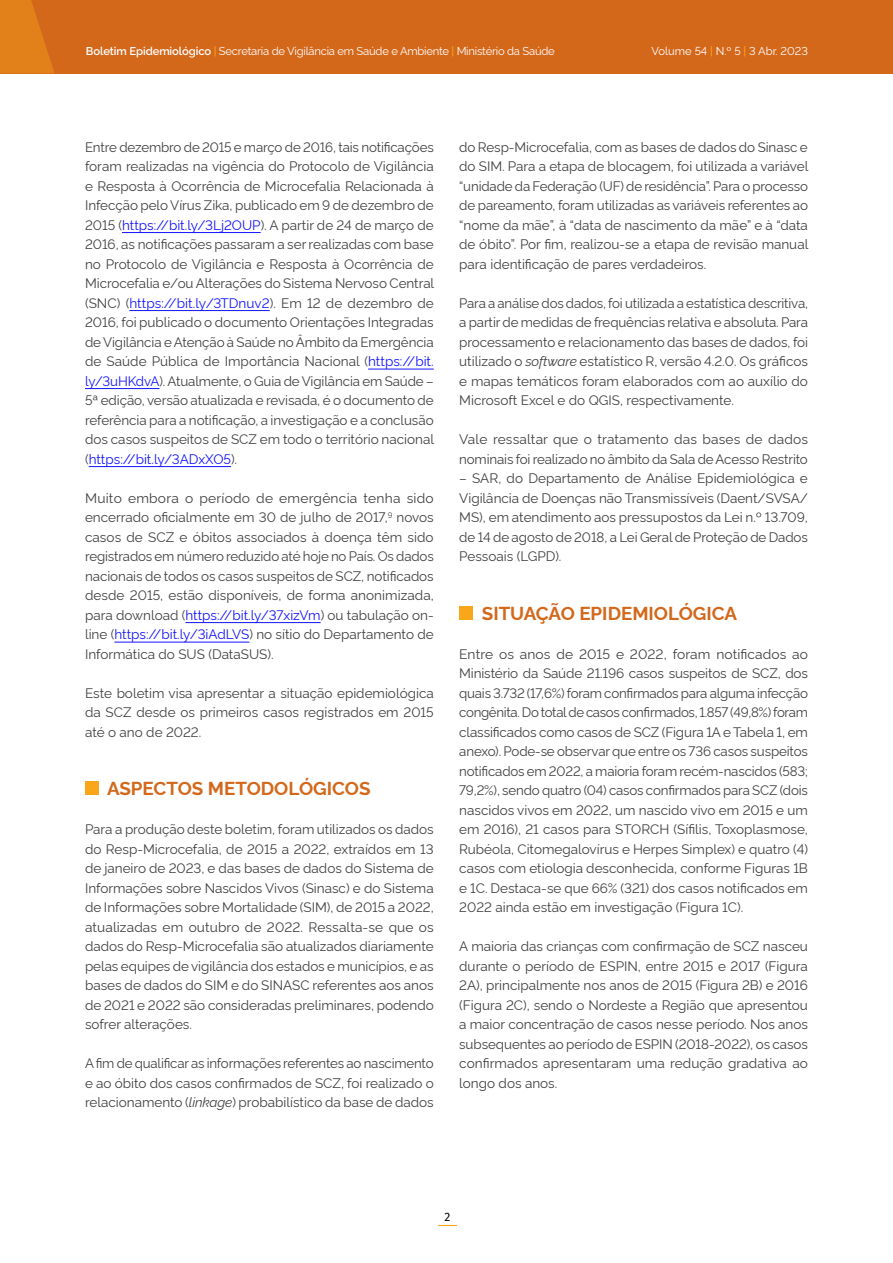
<style>
.page{position:relative;width:893px;height:1263px;background:#fff}
.page>*{position:absolute;margin:0;border:0;box-sizing:border-box;transform-origin:0 0}
.subtitulo_1_1_linha{font:700 18.75px "Rawline";color:#d3681b}
.Texto_miolo{font:13.5px/19.5px "Rawline";color:#414042;text-align:justify}
.t1{font:12px "Fira Sans";color:#000}
.t2{font:11.25px "Rawline";letter-spacing:-.02em;color:#fff}
.t3{font:11.25px "Rawline";color:#fff}
.s1{font-weight:600}
.s2{font-weight:500;color:#faa61a}
.s3{color:#1414ff}
.s4{font-style:italic}
</style>
<div class="page">
<div style="left:0;top:0;width:893px;height:74px;background:#d3681b"></div>
<svg style="left:438px;top:1225px;width:19px;height:1px"></svg>
<svg style="left:0;top:0;width:54px;height:74px"></svg>
<hr style="left:122px;top:232px;width:139px;height:1px;background:#1414ff">
<hr style="left:129px;top:310px;width:141px;height:1px;background:#1414ff">
<hr style="left:368px;top:369px;width:66px;height:1px;background:#1414ff">
<hr style="left:85px;top:388px;width:75px;height:1px;background:#1414ff">
<hr style="left:89px;top:466px;width:142px;height:1px;background:#1414ff">
<hr style="left:185px;top:622px;width:136px;height:1px;background:#1414ff">
<hr style="left:114px;top:642px;width:135px;height:1px;background:#1414ff">
<div style="left:85px;top:781px;width:14px;height:14px;background:#faa61a"></div>
<div style="left:459px;top:606px;width:14px;height:14px;background:#faa61a"></div>
<p class="t2" style="left:86px;top:42px;width:470px"><span class="s1">Boletim Epidemiológico</span> <span class="s2">|</span> Secretaria de Vigilância em Saúde e Ambiente <span class="s2">|</span> Ministério da Saúde</p>
<p class="t3" style="left:651px;top:43px;width:158px">Volume 54 <span class="s2">|</span> N.º 5 <span class="s2">|</span> 3 Abr. 2023</p>
<p class="Texto_miolo" style="left:85px;top:136px;width:351px">Entre dezembro de 2015 e março de 2016, tais notificações foram realizadas na vigência do Protocolo de Vigilância e Resposta à Ocorrência de Microcefalia Relacionada à Infecção pelo Vírus Zika, publicado em 9 de dezembro de 2015 (<span class="s3">https://bit.ly/3Lj2OUP</span>). A partir de 24 de março de 2016, as notificações passaram a ser realizadas com base no Protocolo de Vigilância e Resposta à Ocorrência de Microcefalia e/ou Alterações do Sistema Nervoso Central (SNC) (<span class="s3">https://bit.ly/3TDnuv2</span>). Em 12 de dezembro de 2016, foi publicado o documento Orientações Integradas de Vigilância e Atenção à Saúde no Âmbito da Emergência de Saúde Pública de Importância Nacional (<span class="s3">https://bit. ly/3uHKdvA</span>). Atualmente, o Guia de Vigilância em Saúde – 5ª edição, versão atualizada e revisada, é o documento de referência para a notificação, a investigação e a conclusão dos casos suspeitos de SCZ em todo o território nacional (<span class="s3">https://bit.ly/3ADxXO5</span>).</p>
<p class="Texto_miolo" style="left:85px;top:487px;width:350px">Muito embora o período de emergência tenha sido encerrado oficialmente em 30 de julho de 2017,<sup>9</sup> novos casos de SCZ e óbitos associados à doença têm sido registrados em número reduzido até hoje no País. Os dados nacionais de todos os casos suspeitos de SCZ, notificados desde 2015, estão disponíveis, de forma anonimizada, para download (<span class="s3">https://bit.ly/37xizVm</span>) ou tabulação on&shy;line (<span class="s3">https://bit.ly/3iAdLVS</span>) no sítio do Departamento de Informática do SUS (DataSUS).</p>
<p class="Texto_miolo" style="left:85px;top:682px;width:350px">Este boletim visa apresentar a situação epidemiológica da SCZ desde os primeiros casos registrados em 2015 até o ano de 2022.</p>
<p class="subtitulo_1_1_linha" style="left:107px;top:774px;width:265px">ASPECTOS METODOLÓGICOS</p>
<p class="Texto_miolo" style="left:85px;top:818px;width:350px">Para a produção deste boletim, foram utilizados os dados do Resp-Microcefalia, de 2015 a 2022, extraídos em 13 de janeiro de 2023, e das bases de dados do Sistema de Informações sobre Nascidos Vivos (Sinasc) e do Sistema de Informações sobre Mortalidade (SIM), de 2015 a 2022, atualizadas em outubro de 2022. Ressalta-se que os dados do Resp-Microcefalia são atualizados diariamente pelas equipes de vigilância dos estados e municípios, e as bases de dados do SIM e do SINASC referentes aos anos de 2021 e 2022 são consideradas preliminares, podendo sofrer alterações.</p>
<p class="Texto_miolo" style="left:85px;top:1052px;width:350px">A fim de qualificar as informações referentes ao nascimento e ao óbito dos casos confirmados de SCZ, foi realizado o relacionamento (<span class="s4">linkage</span>) probabilístico da base de dados</p>
<p class="Texto_miolo" style="left:459px;top:136px;width:351px">do Resp-Microcefalia, com as bases de dados do Sinasc e do SIM. Para a etapa de blocagem, foi utilizada a variável “unidade da Federação (UF) de residência”. Para o processo de pareamento, foram utilizadas as variáveis referentes ao “nome da mãe”, à “data de nascimento da mãe” e à “data de óbito”. Por fim, realizou-se a etapa de revisão manual para identificação de pares verdadeiros.</p>
<p class="Texto_miolo" style="left:459px;top:292px;width:350px">Para a análise dos dados, foi utilizada a estatística descritiva, a partir de medidas de frequências relativa e absoluta. Para processamento e relacionamento das bases de dados, foi utilizado o <span class="s4">software</span> estatístico R, versão 4.2.0. Os gráficos e mapas temáticos foram elaborados com ao auxílio do Microsoft Excel e do QGIS, respectivamente.</p>
<p class="Texto_miolo" style="left:459px;top:428px;width:350px">Vale ressaltar que o tratamento das bases de dados nominais foi realizado no âmbito da Sala de Acesso Restrito</p>
<p class="Texto_miolo" style="left:459px;top:467px;width:350px">– SAR, do Departamento de Análise Epidemiológica e Vigilância de Doenças não Transmissíveis (Daent/SVSA/ MS), em atendimento aos pressupostos da Lei n.º 13.709, de 14 de agosto de 2018, a Lei Geral de Proteção de Dados Pessoais (LGPD).</p>
<p class="subtitulo_1_1_linha" style="left:482px;top:598px;width:257px">SITUAÇÃO EPIDEMIOLÓGICA</p>
<p class="Texto_miolo" style="left:459px;top:643px;width:350px">Entre os anos de 2015 e 2022, foram notificados ao Ministério da Saúde 21.196 casos suspeitos de SCZ, dos quais 3.732 (17,6%) foram confirmados para alguma infecção congênita. Do total de casos confirmados, 1.857 (49,8%) foram classificados como casos de SCZ (Figura 1A e Tabela 1, em anexo). Pode-se observar que entre os 736 casos suspeitos notificados em 2022, a maioria foram recém-nascidos (583; 79,2%), sendo quatro (04) casos confirmados para SCZ (dois nascidos vivos em 2022, um nascido vivo em 2015 e um em 2016), 21 casos para STORCH (Sífilis, Toxoplasmose, Rubéola, Citomegalovírus e Herpes Simplex) e quatro (4) casos com etiologia desconhecida, conforme Figuras 1B e 1C. Destaca-se que 66% (321) dos casos notificados em 2022 ainda estão em investigação (Figura 1C).</p>
<p class="Texto_miolo" style="left:459px;top:935px;width:350px">A maioria das crianças com confirmação de SCZ nasceu durante o período de ESPIN, entre 2015 e 2017 (Figura 2A), principalmente nos anos de 2015 (Figura 2B) e 2016 (Figura 2C), sendo o Nordeste a Região que apresentou a maior concentração de casos nesse período. Nos anos subsequentes ao período de ESPIN (2018-2022), os casos confirmados apresentaram uma redução gradativa ao longo dos anos.</p>
<p class="t1" style="left:445px;top:1207px;width:7px">2</p>
</div>
